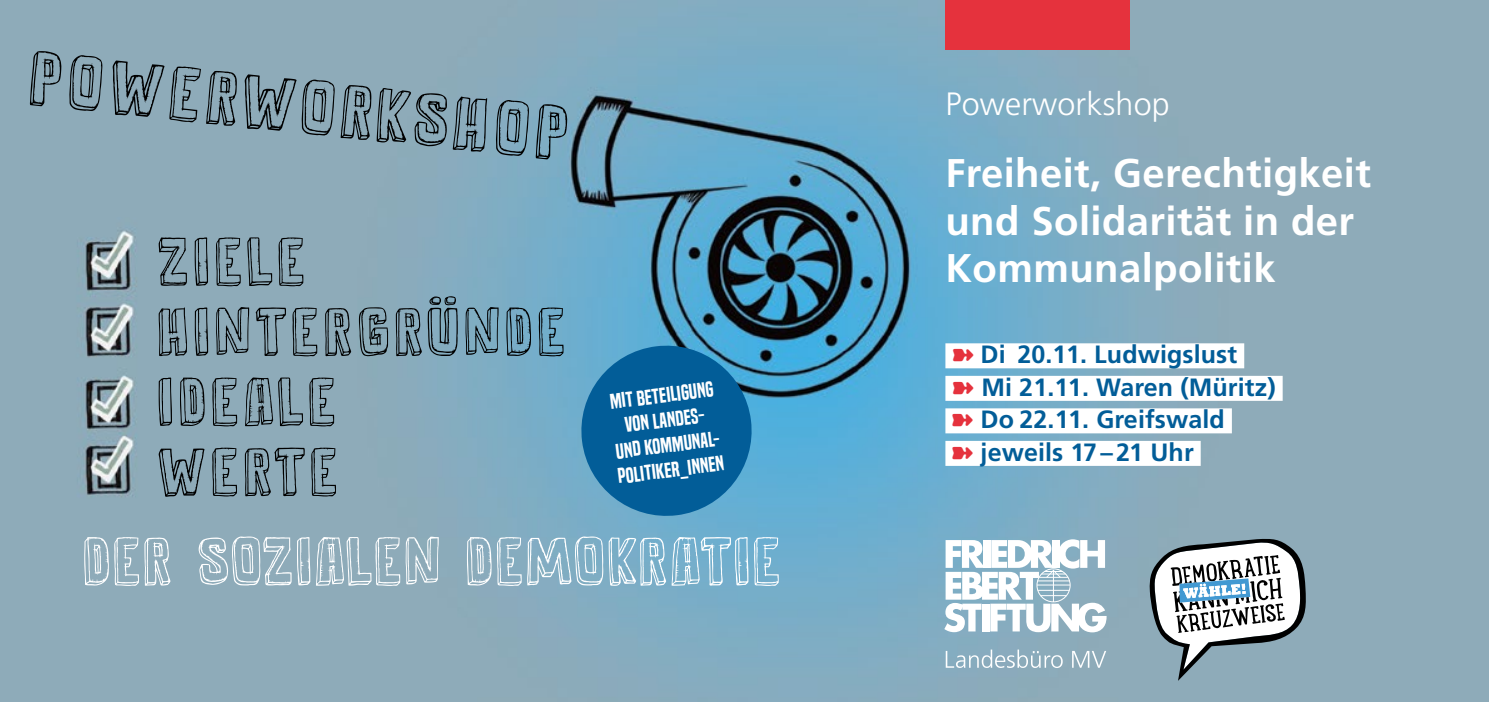
<style>
.page{position:relative;width:1489px;height:702px;background:#fff}
.page>*{position:absolute;margin:0;border:0;box-sizing:border-box;transform-origin:0 0}
.t1{font:67.5px "DK Antidote";color:#000}
.t2{font:60px/70px "DK Antidote";letter-spacing:.07em;color:#000}
.t3{font:60px "DK Antidote";letter-spacing:.03em;color:#fff}
.t4{font:700 40px/47.5px "Frutiger LT Std";letter-spacing:.01em;color:#fff}
.t5{font:300 32.25px "Frutiger LT Std";letter-spacing:.005em;color:#fff}
.t6{font:700 25px/32.5px "Frutiger LT Std";letter-spacing:.005em;color:#025d98}
.t7{font:20px/25px "Built Titling Sb";color:#fff;text-align:center}
.s1{color:#e5323d}
</style>
<div class="page">
<img style="left:0;top:0;width:1488px;height:702px">
<svg style="left:944px;top:539px;width:162px;height:93px"></svg>
<svg style="left:945px;top:649px;width:161px;height:19px;background:#a2bcc9"></svg>
<div style="left:945px;top:0;width:184px;height:50px;background:#e5323d"></div>
<div style="left:945px;top:343px;width:299px;height:25px;background:#fff"></div>
<div style="left:945px;top:376px;width:337px;height:25px;background:#fff"></div>
<div style="left:945px;top:408px;width:286px;height:25px;background:#fff"></div>
<div style="left:945px;top:441px;width:255px;height:25px;background:#fff"></div>
<svg style="left:1149px;top:539px;width:156px;height:141px"></svg>
<svg style="left:576px;top:340px;width:180px;height:181px;background:#1f73a7"></svg>
<h1 class="t1" style="left:34px;top:30px;width:543px;rotate:6deg">POWERWORKSHOP</h1>
<h2 class="t2" style="left:157px;top:223px;width:410px">ZIELE<br>HINTERGRÜNDE<br>IDEALE<br>WERTE</h2>
<h2 class="t3" style="left:82px;top:519px;width:699px">DER SOZIALEN DEMOKRATIE</h2>
<p class="t7" style="left:607px;top:389px;width:111px;rotate:-7deg">Mit Beteiligung von LANDES&shy;und Kommunal&shy;politiker_innen</p>
<p class="t5" style="left:945px;top:85px;width:226px">Powerworkshop</p>
<h3 class="t4" style="left:945px;top:150px;width:427px">Freiheit, Gerechtigkeit und Solidarität in der<br>Kommunalpolitik</h3>
<p class="t6" style="left:951px;top:338px;width:325px"><span class="s1">➽</span> Di 20.11. Ludwigslust<br><span class="s1">➽</span> Mi 21.11. Waren (Müritz) <span class="s1">➽</span> Do 22.11. Greifswald<br><span class="s1">➽</span> jeweils 17–21 Uhr</p>
</div>
